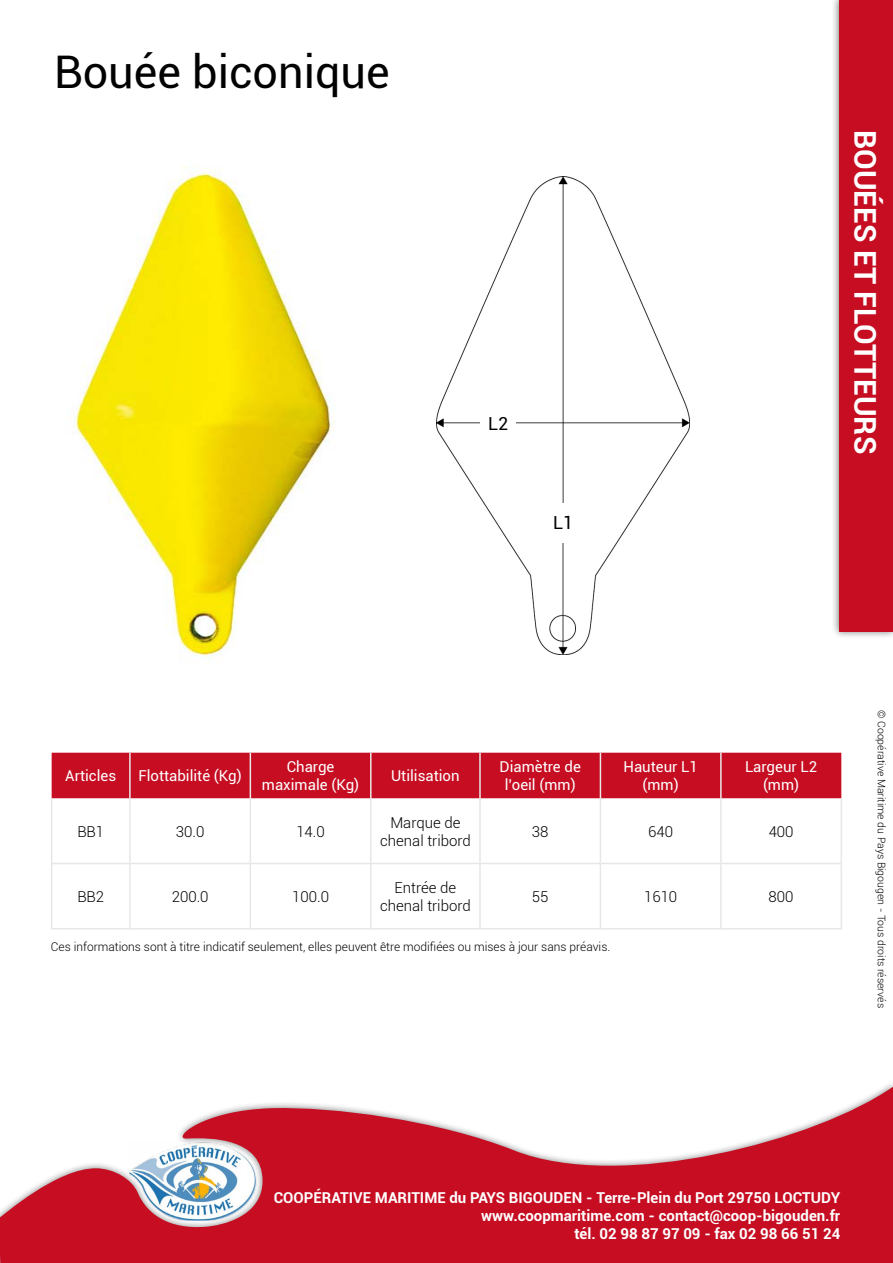
<style>
.page{position:relative;width:893px;height:1263px;background:#fff}
.page>*{position:absolute;margin:0;border:0;box-sizing:border-box;transform-origin:0 0}
.t1{font:45px "Roboto";color:#020203}
.t2{font:700 30px "Roboto";color:#fff}
.t3{font:18px "Roboto";color:#000}
.t4{font:700 15px/18px "Roboto";color:#fff;text-align:right}
.t5{font:15px/18px "Roboto";color:#fff;text-align:center}
.t6{font:300 15px/18px "Roboto";color:#000;text-align:center}
.t7{font:300 12px "Roboto";color:#000}
.t8{font:300 10.5px "Roboto";color:#000}
</style>
<div class="page">
<img style="left:437px;top:176px;width:253px;height:479px">
<svg style="left:0;top:1086px;width:893px;height:177px;fill:#c60d22"></svg>
<div style="left:831px;top:0;width:62px;height:639px;background:#000;opacity:.55"></div>
<div style="left:839px;top:0;width:53px;height:631px;background:#c60d22"></div>
<div style="left:52px;top:753px;width:789px;height:45px;background:#c60d22"></div>
<hr style="left:51px;top:864px;width:1px;height:64px;background:#e7e7e7">
<hr style="left:51px;top:928px;width:79px;height:1px;background:#e7e7e7">
<hr style="left:371px;top:928px;width:109px;height:1px;background:#e7e7e7">
<hr style="left:600px;top:928px;width:121px;height:1px;background:#e7e7e7">
<hr style="left:129px;top:753px;width:2px;height:45px;background:#e7e7e7">
<hr style="left:250px;top:753px;width:1px;height:45px;background:#e7e7e7">
<hr style="left:370px;top:753px;width:2px;height:45px;background:#e7e7e7">
<hr style="left:129px;top:798px;width:2px;height:65px;background:#e7e7e7">
<hr style="left:250px;top:798px;width:1px;height:65px;background:#e7e7e7">
<hr style="left:370px;top:798px;width:2px;height:65px;background:#e7e7e7">
<hr style="left:129px;top:864px;width:2px;height:64px;background:#e7e7e7">
<hr style="left:250px;top:864px;width:1px;height:64px;background:#e7e7e7">
<hr style="left:370px;top:864px;width:2px;height:64px;background:#e7e7e7">
<hr style="left:130px;top:928px;width:120px;height:1px;background:#e7e7e7">
<hr style="left:250px;top:928px;width:121px;height:1px;background:#e7e7e7">
<hr style="left:479px;top:753px;width:2px;height:45px;background:#e7e7e7">
<hr style="left:600px;top:753px;width:1px;height:45px;background:#e7e7e7">
<hr style="left:479px;top:798px;width:2px;height:65px;background:#e7e7e7">
<hr style="left:600px;top:798px;width:1px;height:65px;background:#e7e7e7">
<hr style="left:479px;top:864px;width:2px;height:64px;background:#e7e7e7">
<hr style="left:600px;top:864px;width:1px;height:64px;background:#e7e7e7">
<hr style="left:480px;top:928px;width:120px;height:1px;background:#e7e7e7">
<hr style="left:720px;top:753px;width:2px;height:45px;background:#e7e7e7">
<hr style="left:720px;top:798px;width:2px;height:65px;background:#e7e7e7">
<hr style="left:720px;top:864px;width:2px;height:64px;background:#e7e7e7">
<hr style="left:841px;top:864px;width:1px;height:64px;background:#e7e7e7">
<hr style="left:721px;top:928px;width:121px;height:1px;background:#e7e7e7">
<hr style="left:51px;top:798px;width:1px;height:65px;background:#e7e7e7">
<hr style="left:841px;top:798px;width:1px;height:65px;background:#e7e7e7">
<hr style="left:51px;top:863px;width:79px;height:1px;background:#e7e7e7">
<hr style="left:130px;top:863px;width:120px;height:1px;background:#e7e7e7">
<hr style="left:250px;top:863px;width:121px;height:1px;background:#e7e7e7">
<hr style="left:371px;top:863px;width:109px;height:1px;background:#e7e7e7">
<hr style="left:480px;top:863px;width:120px;height:1px;background:#e7e7e7">
<hr style="left:600px;top:863px;width:121px;height:1px;background:#e7e7e7">
<hr style="left:721px;top:863px;width:121px;height:1px;background:#e7e7e7">
<div style="left:480px;top:395px;width:36px;height:57px;background:#fff"></div>
<div style="left:545px;top:503px;width:36px;height:40px;background:#fff"></div>
<img style="left:69px;top:165px;width:265px;height:498px">
<h1 class="t1" style="left:54px;top:40px;width:337px">Bouée biconique</h1>
<p class="t3" style="left:488px;top:411px;width:22px">L2</p>
<p class="t3" style="left:553px;top:510px;width:22px">L1</p>
<h2 class="t2" style="left:886px;top:130px;width:325px;rotate:90deg">BOUÉES ET FLOTTEURS</h2>
<p class="t5" style="left:65px;top:766px;width:53px">Articles</p>
<p class="t5" style="left:138px;top:766px;width:105px">Flottabilité (Kg)</p>
<p class="t5" style="left:262px;top:757px;width:99px">Charge maximale (Kg)</p>
<p class="t5" style="left:391px;top:766px;width:70px">Utilisation</p>
<p class="t5" style="left:500px;top:757px;width:83px">Diamètre de l’oeil (mm)</p>
<p class="t5" style="left:623px;top:757px;width:76px">Hauteur L1 (mm)</p>
<p class="t5" style="left:745px;top:757px;width:74px">Largeur L2 (mm)</p>
<p class="t6" style="left:77px;top:822px;width:28px">BB1</p>
<p class="t6" style="left:176px;top:822px;width:30px">30.0</p>
<p class="t6" style="left:296px;top:822px;width:30px">14.0</p>
<p class="t6" style="left:380px;top:813px;width:92px">Marque de chenal tribord</p>
<p class="t6" style="left:532px;top:822px;width:18px">38</p>
<p class="t6" style="left:648px;top:822px;width:26px">640</p>
<p class="t6" style="left:769px;top:822px;width:26px">400</p>
<p class="t6" style="left:77px;top:887px;width:28px">BB2</p>
<p class="t6" style="left:172px;top:887px;width:38px">200.0</p>
<p class="t6" style="left:292px;top:887px;width:38px">100.0</p>
<p class="t6" style="left:380px;top:878px;width:92px">Entrée de chenal tribord</p>
<p class="t6" style="left:532px;top:887px;width:18px">55</p>
<p class="t6" style="left:644px;top:887px;width:35px">1610</p>
<p class="t6" style="left:769px;top:887px;width:26px">800</p>
<p class="t7" style="left:51px;top:938px;width:561px">Ces informations sont à titre indicatif seulement, elles peuvent être modifiées ou mises à jour sans préavis.</p>
<p class="t8" style="left:889px;top:710px;width:299px;rotate:90deg">© Coopérative Maritime du Pays Bigougen - Tous droits réservés</p>
<p class="t4" style="left:274px;top:1188px;width:568px">COOPÉRATIVE MARITIME du PAYS BIGOUDEN - Terre-Plein du Port 29750 LOCTUDY www.coopmaritime.com - contact@coop-bigouden.fr<br>tél. 02 98 87 97 09 - fax 02 98 66 51 24</p>
</div>
